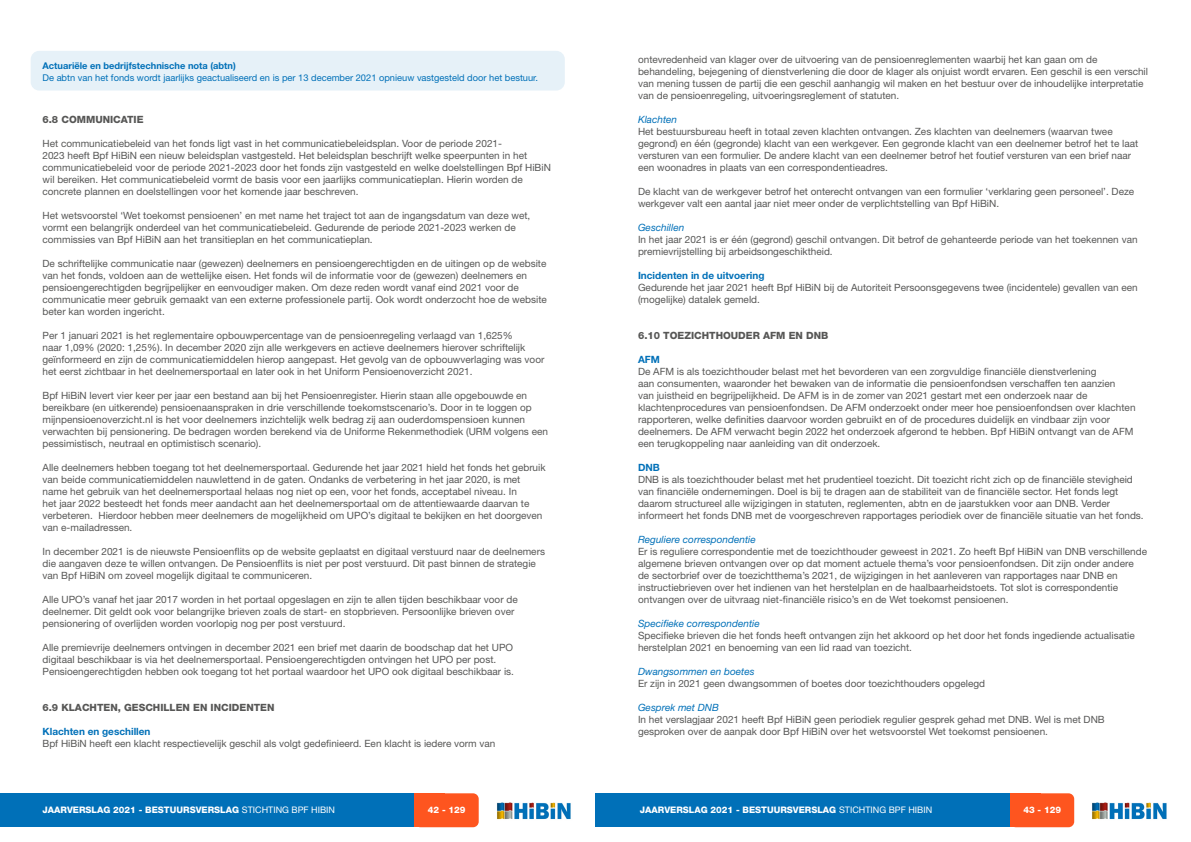
<style>
.page{position:relative;width:1191px;height:842px;background:#fff}
.page>*{position:absolute;margin:0;border:0;box-sizing:border-box;transform-origin:0 0}
.t1{font:10px/12px "Helvetica Neue LT Std";color:#575756}
.Subkopje{font:italic 10px "Helvetica Neue LT Std";color:#0070b8}
.Kop_1_0{font:800 10px "Helvetica Neue LT Std";color:#575756}
.Tussenkop{font:700 10px "Helvetica Neue LT Std";color:#0070b8}
.t2{font:9.3px "Helvetica Neue LT Std";color:#0070b8}
.t3{font:700 9.3px "Helvetica Neue LT Std";color:#0070b8}
.t4{font:800 9px "Helvetica Neue LT Std";color:#fff}
.s1{font-weight:400}
</style>
<div class="page">
<div style="left:31px;top:51px;width:534px;height:40px;background:#e6f1f8;border-radius:9px"></div>
<div style="left:0;top:793px;width:445px;height:34px;background:#0070b8"></div>
<div style="left:595px;top:793px;width:445px;height:34px;background:#0070b8"></div>
<div style="left:415px;top:793px;width:30px;height:34px;background:#fe551f"></div>
<div style="left:1010px;top:793px;width:30px;height:34px;background:#fe551f"></div>
<img style="left:497px;top:802px;width:74px;height:18px">
<img style="left:1092px;top:802px;width:75px;height:18px">
<div style="left:415px;top:793px;width:64px;height:34px;background:#fe551f;border-radius:6px"></div>
<div style="left:1010px;top:793px;width:64px;height:34px;background:#fe551f;border-radius:6px"></div>
<p class="t3" style="left:43px;top:60px;width:195px">Actuariële en bedrijfstechnische nota (abtn)</p>
<p class="t2" style="left:43px;top:73px;width:497px">De abtn van het fonds wordt jaarlijks geactualiseerd en is per 13 december 2021 opnieuw vastgesteld door het bestuur.</p>
<p class="Kop_1_0" style="left:43px;top:113px;width:102px">6.8 COMMUNICATIE</p>
<p class="t1" style="left:43px;top:137px;width:510px">Het communicatiebeleid van het fonds ligt vast in het communicatiebeleidsplan. Voor de periode 2021-<br>2023 heeft Bpf HiBiN een nieuw beleidsplan vastgesteld. Het beleidsplan beschrijft welke speerpunten in het communicatiebeleid voor de periode 2021-2023 door het fonds zijn vastgesteld en welke doelstellingen Bpf HiBiN wil bereiken. Het communicatiebeleid vormt de basis voor een jaarlijks communicatieplan. Hierin worden de concrete plannen en doelstellingen voor het komende jaar beschreven.</p>
<p class="t1" style="left:43px;top:209px;width:489px">Het wetsvoorstel ‘Wet toekomst pensioenen’ en met name het traject tot aan de ingangsdatum van deze wet, vormt een belangrijk onderdeel van het communicatiebeleid. Gedurende de periode 2021-2023 werken de commissies van Bpf HiBiN aan het transitieplan en het communicatieplan.</p>
<p class="t1" style="left:43px;top:257px;width:506px">De schriftelijke communicatie naar (gewezen) deelnemers en pensioengerechtigden en de uitingen op de website van het fonds, voldoen aan de wettelijke eisen. Het fonds wil de informatie voor de (gewezen) deelnemers en pensioengerechtigden begrijpelijker en eenvoudiger maken. Om deze reden wordt vanaf eind 2021 voor de communicatie meer gebruik gemaakt van een externe professionele partij. Ook wordt onderzocht hoe de website beter kan worden ingericht.</p>
<p class="t1" style="left:43px;top:329px;width:503px">Per 1 januari 2021 is het reglementaire opbouwpercentage van de pensioenregeling verlaagd van 1,625%<br>naar 1,09% (2020: 1,25%). In december 2020 zijn alle werkgevers en actieve deelnemers hierover schriftelijk geïnformeerd en zijn de communicatiemiddelen hierop aangepast. Het gevolg van de opbouwverlaging was voor het eerst zichtbaar in het deelnemersportaal en later ook in het Uniform Pensioenoverzicht 2021.</p>
<p class="t1" style="left:43px;top:389px;width:507px">Bpf HiBiN levert vier keer per jaar een bestand aan bij het Pensioenregister. Hierin staan alle opgebouwde en bereikbare (en uitkerende) pensioenaanspraken in drie verschillende toekomstscenario’s. Door in te loggen op mijnpensioenoverzicht.nl is het voor deelnemers inzichtelijk welk bedrag zij aan ouderdomspensioen kunnen verwachten bij pensionering. De bedragen worden berekend via de Uniforme Rekenmethodiek (URM volgens een pessimistisch, neutraal en optimistisch scenario).</p>
<p class="t1" style="left:43px;top:461px;width:504px">Alle deelnemers hebben toegang tot het deelnemersportaal. Gedurende het jaar 2021 hield het fonds het gebruik van beide communicatiemiddelen nauwlettend in de gaten. Ondanks de verbetering in het jaar 2020, is met name het gebruik van het deelnemersportaal helaas nog niet op een, voor het fonds, acceptabel niveau. In<br>het jaar 2022 besteedt het fonds meer aandacht aan het deelnemersportaal om de attentiewaarde daarvan te verbeteren. Hierdoor hebben meer deelnemers de mogelijkheid om UPO’s digitaal te bekijken en het doorgeven van e-mailadressen.</p>
<p class="t1" style="left:43px;top:545px;width:504px">In december 2021 is de nieuwste Pensioenflits op de website geplaatst en digitaal verstuurd naar de deelnemers die aangaven deze te willen ontvangen. De Pensioenflits is niet per post verstuurd. Dit past binnen de strategie van Bpf HiBiN om zoveel mogelijk digitaal te communiceren.</p>
<p class="t1" style="left:43px;top:593px;width:477px">Alle UPO’s vanaf het jaar 2017 worden in het portaal opgeslagen en zijn te allen tijden beschikbaar voor de deelnemer. Dit geldt ook voor belangrijke brieven zoals de start- en stopbrieven. Persoonlijke brieven over pensionering of overlijden worden voorlopig nog per post verstuurd.</p>
<p class="t1" style="left:43px;top:641px;width:473px">Alle premievrije deelnemers ontvingen in december 2021 een brief met daarin de boodschap dat het UPO digitaal beschikbaar is via het deelnemersportaal. Pensioengerechtigden ontvingen het UPO per post.<br>Pensioengerechtigden hebben ook toegang tot het portaal waardoor het UPO ook digitaal beschikbaar is.</p>
<p class="Kop_1_0" style="left:43px;top:701px;width:233px">6.9 KLACHTEN, GESCHILLEN EN INCIDENTEN</p>
<p class="Tussenkop" style="left:43px;top:725px;width:109px">Klachten en geschillen</p>
<p class="t1" style="left:43px;top:737px;width:454px">Bpf HiBiN heeft een klacht respectievelijk geschil als volgt gedefinieerd. Een klacht is iedere vorm van</p>
<p class="t1" style="left:638px;top:53px;width:511px">ontevredenheid van klager over de uitvoering van de pensioenreglementen waarbij het kan gaan om de behandeling, bejegening of dienstverlening die door de klager als onjuist wordt ervaren. Een geschil is een verschil van mening tussen de partij die een geschil aanhangig wil maken en het bestuur over de inhoudelijke interpretatie van de pensioenregeling, uitvoeringsreglement of statuten.</p>
<p class="Subkopje" style="left:638px;top:113px;width:41px">Klachten</p>
<p class="t1" style="left:638px;top:125px;width:502px">Het bestuursbureau heeft in totaal zeven klachten ontvangen. Zes klachten van deelnemers (waarvan twee gegrond) en één (gegronde) klacht van een werkgever. Een gegronde klacht van een deelnemer betrof het te laat versturen van een formulier. De andere klacht van een deelnemer betrof het foutief versturen van een brief naar een woonadres in plaats van een correspondentieadres.</p>
<p class="t1" style="left:638px;top:185px;width:497px">De klacht van de werkgever betrof het onterecht ontvangen van een formulier ‘verklaring geen personeel’. Deze werkgever valt een aantal jaar niet meer onder de verplichtstelling van Bpf HiBiN.</p>
<p class="Subkopje" style="left:638px;top:221px;width:48px">Geschillen</p>
<p class="t1" style="left:638px;top:233px;width:501px">In het jaar 2021 is er één (gegrond) geschil ontvangen. Dit betrof de gehanteerde periode van het toekennen van premievrijstelling bij arbeidsongeschiktheid.</p>
<p class="Tussenkop" style="left:638px;top:269px;width:128px">Incidenten in de uitvoering</p>
<p class="t1" style="left:638px;top:281px;width:501px">Gedurende het jaar 2021 heeft Bpf HiBiN bij de Autoriteit Persoonsgegevens twee (incidentele) gevallen van een (mogelijke) datalek gemeld.</p>
<p class="Kop_1_0" style="left:638px;top:329px;width:192px">6.10 TOEZICHTHOUDER AFM EN DNB</p>
<p class="Tussenkop" style="left:638px;top:353px;width:23px">AFM</p>
<p class="t1" style="left:638px;top:365px;width:499px">De AFM is als toezichthouder belast met het bevorderen van een zorgvuldige financiële dienstverlening<br>aan consumenten, waaronder het bewaken van de informatie die pensioenfondsen verschaffen ten aanzien<br>van juistheid en begrijpelijkheid. De AFM is in de zomer van 2021 gestart met een onderzoek naar de klachtenprocedures van pensioenfondsen. De AFM onderzoekt onder meer hoe pensioenfondsen over klachten rapporteren, welke definities daarvoor worden gebruikt en of de procedures duidelijk en vindbaar zijn voor deelnemers. De AFM verwacht begin 2022 het onderzoek afgerond te hebben. Bpf HiBiN ontvangt van de AFM een terugkoppeling naar aanleiding van dit onderzoek.</p>
<p class="Tussenkop" style="left:638px;top:461px;width:23px">DNB</p>
<p class="t1" style="left:638px;top:473px;width:507px">DNB is als toezichthouder belast met het prudentieel toezicht. Dit toezicht richt zich op de financiële stevigheid van financiële ondernemingen. Doel is bij te dragen aan de stabiliteit van de financiële sector. Het fonds legt daarom structureel alle wijzigingen in statuten, reglementen, abtn en de jaarstukken voor aan DNB. Verder informeert het fonds DNB met de voorgeschreven rapportages periodiek over de financiële situatie van het fonds.</p>
<p class="Subkopje" style="left:638px;top:533px;width:119px">Reguliere correspondentie</p>
<p class="t1" style="left:638px;top:545px;width:510px">Er is reguliere correspondentie met de toezichthouder geweest in 2021. Zo heeft Bpf HiBiN van DNB verschillende algemene brieven ontvangen over op dat moment actuele thema’s voor pensioenfondsen. Dit zijn onder andere de sectorbrief over de toezichtthema’s 2021, de wijzigingen in het aanleveren van rapportages naar DNB en instructiebrieven over het indienen van het herstelplan en de haalbaarheidstoets. Tot slot is correspondentie ontvangen over de uitvraag niet-financiële risico’s en de Wet toekomst pensioenen.</p>
<p class="Subkopje" style="left:638px;top:617px;width:123px">Specifieke correspondentie</p>
<p class="t1" style="left:638px;top:629px;width:498px">Specifieke brieven die het fonds heeft ontvangen zijn het akkoord op het door het fonds ingediende actualisatie herstelplan 2021 en benoeming van een lid raad van toezicht.</p>
<p class="Subkopje" style="left:638px;top:665px;width:118px">Dwangsommen en boetes</p>
<p class="t1" style="left:638px;top:677px;width:348px">Er zijn in 2021 geen dwangsommen of boetes door toezichthouders opgelegd</p>
<p class="Subkopje" style="left:638px;top:701px;width:82px">Gesprek met DNB</p>
<p class="t1" style="left:638px;top:713px;width:468px">In het verslagjaar 2021 heeft Bpf HiBiN geen periodiek regulier gesprek gehad met DNB. Wel is met DNB gesproken over de aanpak door Bpf HiBiN over het wetsvoorstel Wet toekomst pensioenen.</p>
<p class="t4" style="left:43px;top:805px;width:294px">JAARVERSLAG 2021 - BESTUURSVERSLAG <span class="s1">STICHTING BPF HIBIN</span></p>
<p class="t4" style="left:428px;top:805px;width:39px">42 - 129</p>
<p class="t4" style="left:640px;top:805px;width:294px">JAARVERSLAG 2021 - BESTUURSVERSLAG <span class="s1">STICHTING BPF HIBIN</span></p>
<p class="t4" style="left:1023px;top:805px;width:39px">43 - 129</p>
</div>
